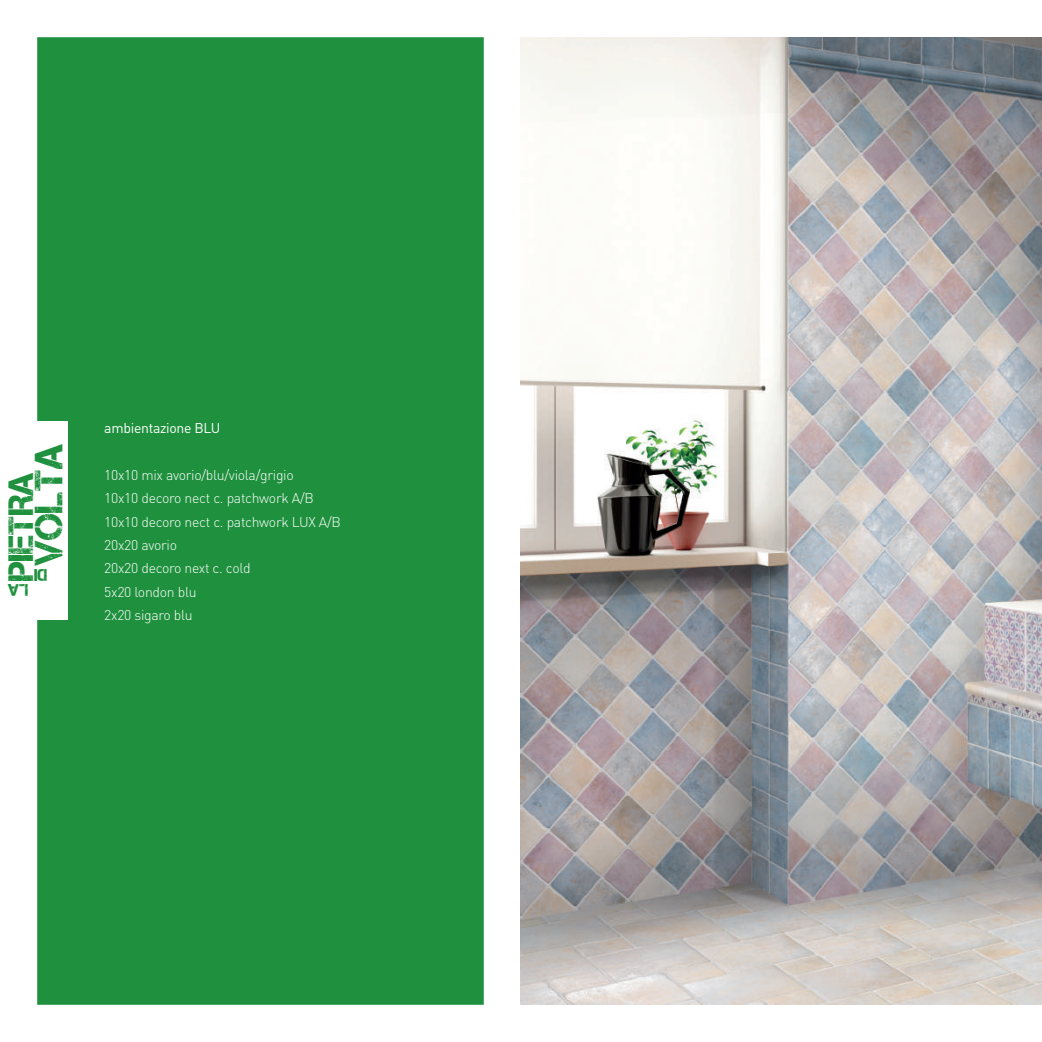
<style>
.page{position:relative;width:1042px;height:1042px;background:#fff}
.page>*{position:absolute;margin:0;border:0;box-sizing:border-box;transform-origin:0 0}
.t1{font:39.38px "Captureit";color:#1f913e}
.t2{font:35px "Captureit";color:#1f913e}
.t3{font:16.8px "Captureit";color:#1f913e}
.t4{font:300 14px/23.4px "DIN";letter-spacing:-.02em;color:#fff}
.t5{font:14px "DIN";letter-spacing:-.02em;color:#fff}
</style>
<div class="page">
<div style="left:37px;top:37px;width:447px;height:968px;background:#1f913e"></div>
<div style="left:37px;top:422px;width:30px;height:198px;background:#fff"></div>
<img style="left:521px;top:37px;width:521px;height:968px">
<h1 class="t1" style="left:27px;top:566px;width:125px;rotate:-90deg">Volta</h1>
<h2 class="t2" style="left:1px;top:581px;width:111px;rotate:-90deg">Pietra</h2>
<p class="t3" style="left:47px;top:584px;width:14px;rotate:-180deg">di</p>
<p class="t3" style="left:28px;top:599px;width:22px;rotate:-180deg">aL</p>
<p class="t5" style="left:104px;top:419px;width:118px">ambientazione BLU</p>
<p class="t4" style="left:104px;top:463px;width:238px">10x10 mix avorio/blu/viola/grigio<br>10x10 decoro nect c. patchwork A/B<br>10x10 decoro nect c. patchwork LUX A/B<br>20x20 avorio<br>20x20 decoro next c. cold<br>5x20 london blu<br>2x20 sigaro blu</p>
</div>
